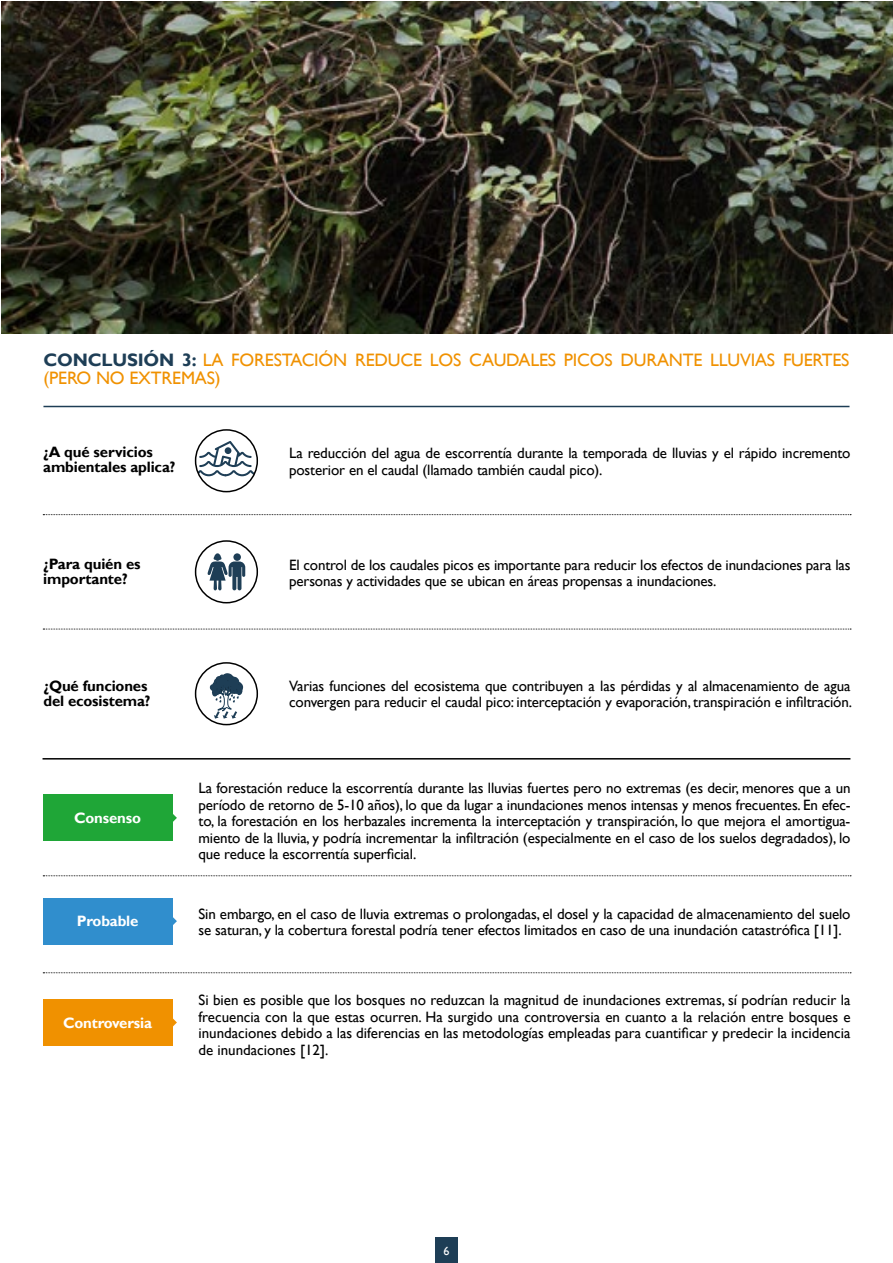
<style>
.page{position:relative;width:893px;height:1263px;background:#fff}
.page>*{position:absolute;margin:0;border:0;box-sizing:border-box;transform-origin:0 0}
.t1{font:18px/18px "Gill Sans";letter-spacing:-.01em;color:#f09100}
.t2{font:15px/16.5px "Gill Sans";letter-spacing:-.01em;color:#000}
.t3{font:700 15px/15px "Gill Sans";letter-spacing:-.01em;color:#000}
.t4{font:700 15px "Gill Sans";letter-spacing:-.01em;color:#fff}
.t5{font:12px "Gill Sans";color:#fff}
.s1{font-weight:700;color:#1e3e56}
</style>
<div class="page">
<div style="left:435px;top:1237px;width:23px;height:26px;background:#1e3e56"></div>
<img style="left:2px;top:2px;width:891px;height:331px">
<hr style="left:43px;top:406px;width:806px;height:1px;background:#1e3e56">
<hr style="left:43px;top:758px;width:807px;height:1px;background:#000">
<svg style="left:43px;top:875px;width:808px;height:1px"></svg>
<svg style="left:43px;top:972px;width:808px;height:1px"></svg>
<div style="left:43px;top:794px;width:129px;height:47px;background:#1fa637"></div>
<svg style="left:172px;top:813px;width:5px;height:9px"></svg>
<div style="left:43px;top:898px;width:129px;height:46px;background:#308ecd"></div>
<svg style="left:172px;top:916px;width:5px;height:10px"></svg>
<div style="left:43px;top:999px;width:129px;height:47px;background:#f09100"></div>
<svg style="left:172px;top:1018px;width:5px;height:9px"></svg>
<svg style="left:207px;top:553px;width:38px;height:37px"></svg>
<div style="left:195px;top:540px;width:63px;height:63px;border:2px solid #000;border-radius:50%"></div>
<svg style="left:210px;top:673px;width:33px;height:46px"></svg>
<div style="left:195px;top:662px;width:63px;height:63px;border:2px solid #000;border-radius:50%"></div>
<svg style="left:43px;top:629px;width:808px;height:1px"></svg>
<svg style="left:43px;top:514px;width:808px;height:1px"></svg>
<svg style="left:196px;top:441px;width:61px;height:35px"></svg>
<div style="left:195px;top:429px;width:63px;height:63px;border:2px solid #000;border-radius:50%"></div>
<p class="t1" style="left:44px;top:351px;width:807px"><span class="s1">CONCLUSIÓN 3:</span> LA FORESTACIÓN REDUCE LOS CAUDALES PICOS DURANTE LLUVIAS FUERTES (PERO NO EXTREMAS)</p>
<p class="t3" style="left:43px;top:445px;width:134px">¿A qué servicios ambientales aplica?</p>
<p class="t3" style="left:43px;top:556px;width:99px">¿Para quién es importante?</p>
<p class="t2" style="left:289px;top:445px;width:563px">La reducción del agua de escorrentía durante la temporada de lluvias y el rápido incremento posterior en el caudal (llamado también caudal pico).</p>
<p class="t2" style="left:289px;top:556px;width:563px">El control de los caudales picos es importante para reducir los efectos de inundaciones para las personas y actividades que se ubican en áreas propensas a inundaciones.</p>
<p class="t3" style="left:44px;top:679px;width:108px">¿Qué funciones del ecosistema?</p>
<p class="t4" style="left:74px;top:809px;width:68px">Consenso</p>
<p class="t4" style="left:77px;top:912px;width:63px">Probable</p>
<p class="t4" style="left:63px;top:1013px;width:91px">Controversia</p>
<p class="t2" style="left:289px;top:678px;width:564px">Varias funciones del ecosistema que contribuyen a las pérdidas y al almacenamiento de agua convergen para reducir el caudal pico: interceptación y evaporación, transpiración e infiltración.</p>
<p class="t2" style="left:199px;top:780px;width:654px;text-align:justify">La forestación reduce la escorrentía durante las lluvias fuertes pero no extremas (es decir, menores que a un período de retorno de 5-10 años), lo que da lugar a inundaciones menos intensas y menos frecuentes. En efec&shy;to, la forestación en los herbazales incrementa la interceptación y transpiración, lo que mejora el amortigua&shy;miento de la lluvia, y podría incrementar la infiltración (especialmente en el caso de los suelos degradados), lo que reduce la escorrentía superficial.</p>
<p class="t2" style="left:199px;top:906px;width:653px">Sin embargo, en el caso de lluvia extremas o prolongadas, el dosel y la capacidad de almacenamiento del suelo se saturan, y la cobertura forestal podría tener efectos limitados en caso de una inundación catastrófica [11].</p>
<p class="t2" style="left:199px;top:992px;width:653px;text-align:justify">Si bien es posible que los bosques no reduzcan la magnitud de inundaciones extremas, sí podrían reducir la frecuencia con la que estas ocurren. Ha surgido una controversia en cuanto a la relación entre bosques e inundaciones debido a las diferencias en las metodologías empleadas para cuantificar y predecir la incidencia de inundaciones [12].</p>
<p class="t5" style="left:443px;top:1244px;width:7px">6</p>
</div>
